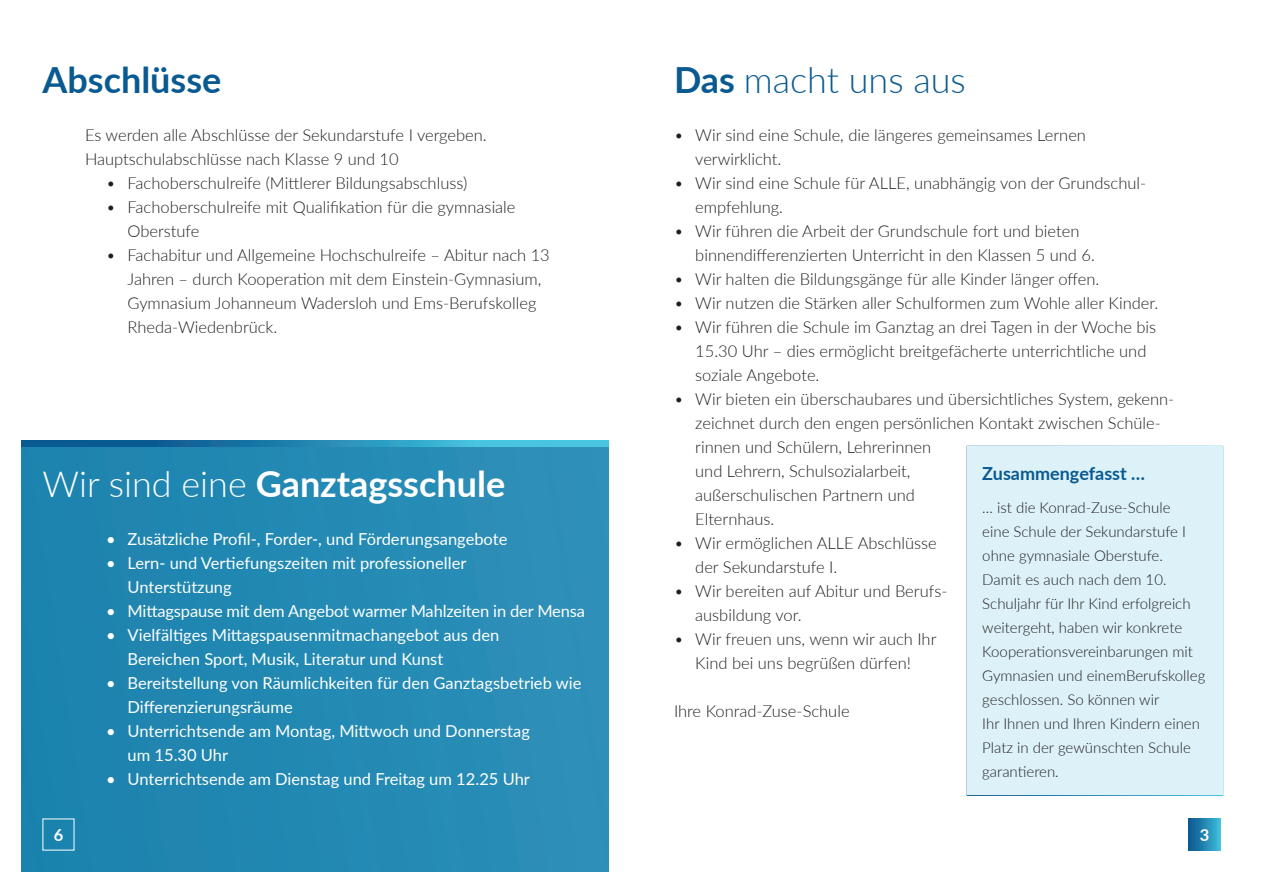
<style>
.page{position:relative;width:1263px;height:893px;background:#fff}
.page>*{position:absolute;margin:0;border:0;box-sizing:border-box;transform-origin:0 0}
.t1{font:700 36px "Lato";color:#fff}
.t2{font:300 36px "Lato";color:#095a91}
.t3{font:700 36px "Lato";color:#095a91}
.t4{font:700 18px "Lato";color:#095a91}
.t5{font:300 16.5px/24px "Lato";color:#231f20}
.t6{font:16.5px/24px "Lato";color:#fff}
.t7{font:700 16.5px "Lato";color:#fff}
.t8{font:300 15px/24px "Lato";color:#231f20}
.s1{font-weight:700}
.s2{font-weight:300}
</style>
<div class="page">
<div style="left:21px;top:446px;width:587px;height:426px;background:#2289b3"></div>
<svg style="left:21px;top:440px;width:587px;height:6px;background:#268cb6"></svg>
<div style="left:967px;top:446px;width:256px;height:350px;background:#dcf1f8"></div>
<div style="left:1188px;top:819px;width:32px;height:31px;background:linear-gradient(to right,#09548d,#3db6d6)"></div>
<h1 class="t3" style="left:43px;top:53px;width:180px">Abschlüsse</h1>
<h1 class="t2" style="left:674px;top:55px;width:293px"><span class="s1">Das</span> macht uns aus</h1>
<p class="t5" style="left:85px;top:122px;width:403px">Es werden alle Abschlüsse der Sekundarstufe I vergeben.<br>Hauptschulabschlüsse nach Klasse 9 und 10</p>
<p class="t5" style="left:106px;top:170px;width:363px">• Fachoberschulreife (Mittlerer Bildungsabschluss)</p>
<p class="t5" style="left:128px;top:194px;width:389px;text-indent:-21px">• Fachoberschulreife mit Qualifikation für die gymnasiale<br>Oberstufe</p>
<p class="t5" style="left:128px;top:242px;width:424px;text-indent:-21px">• Fachabitur und Allgemeine Hochschulreife – Abitur nach 13<br>Jahren – durch Kooperation mit dem Einstein-Gymnasium, Gymnasium Johanneum Wadersloh und Ems-Berufskolleg Rheda-Wiedenbrück.</p>
<h1 class="t1" style="left:43px;top:457px;width:464px"><span class="s2">Wir sind eine</span> Ganztagsschule</h1>
<p class="t6" style="left:106px;top:526px;width:403px">• Zusätzliche Profil-, Forder-, und Förderungsangebote</p>
<p class="t6" style="left:128px;top:550px;width:340px;text-indent:-21px">• Lern- und Vertiefungszeiten mit professioneller<br>Unterstützung</p>
<p class="t6" style="left:106px;top:598px;width:480px">• Mittagspause mit dem Angebot warmer Mahlzeiten in der Mensa</p>
<p class="t6" style="left:128px;top:622px;width:373px;text-indent:-21px">• Vielfältiges Mittagspausenmitmachangebot aus den<br>Bereichen Sport, Musik, Literatur und Kunst</p>
<p class="t6" style="left:128px;top:670px;width:455px;text-indent:-21px">• Bereitstellung von Räumlichkeiten für den Ganztagsbetrieb wie<br>Differenzierungsräume</p>
<p class="t6" style="left:128px;top:718px;width:404px;text-indent:-21px">• Unterrichtsende am Montag, Mittwoch und Donnerstag um 15.30 Uhr</p>
<p class="t6" style="left:106px;top:766px;width:425px">• Unterrichtsende am Dienstag und Freitag um 12.25 Uhr</p>
<p class="t5" style="left:695px;top:122px;width:392px;text-indent:-21px">• Wir sind eine Schule, die längeres gemeinsames Lernen verwirklicht.</p>
<p class="t5" style="left:695px;top:170px;width:452px;text-indent:-21px">• Wir sind eine Schule für ALLE, unabhängig von der Grundschul&shy;empfehlung.</p>
<p class="t5" style="left:695px;top:218px;width:401px;text-indent:-21px">• Wir führen die Arbeit der Grundschule fort und bieten binnendifferenzierten Unterricht in den Klassen 5 und 6.</p>
<p class="t5" style="left:674px;top:267px;width:427px">• Wir halten die Bildungsgänge für alle Kinder länger offen.</p>
<p class="t5" style="left:674px;top:291px;width:486px">• Wir nutzen die Stärken aller Schulformen zum Wohle aller Kinder.</p>
<p class="t5" style="left:695px;top:315px;width:462px;text-indent:-21px">• Wir führen die Schule im Ganztag an drei Tagen in der Woche bis<br>15.30 Uhr – dies ermöglicht breitgefächerte unterrichtliche und soziale Angebote.</p>
<p class="t5" style="left:695px;top:387px;width:481px;text-indent:-21px">• Wir bieten ein überschaubares und übersichtliches System, gekenn&shy;zeichnet durch den engen persönlichen Kontakt zwischen Schüle&shy;rinnen und Schülern, Lehrerinnen<br>und Lehrern, Schulsozialarbeit,<br>außerschulischen Partnern und<br>Elternhaus.</p>
<p class="t5" style="left:695px;top:531px;width:243px;text-indent:-21px">• Wir ermöglichen ALLE Abschlüsse der Sekundarstufe I.</p>
<p class="t5" style="left:695px;top:579px;width:254px;text-indent:-21px">• Wir bereiten auf Abitur und Berufs&shy;ausbildung vor.</p>
<p class="t5" style="left:674px;top:627px;width:264px;text-align:center">• Wir freuen uns, wenn wir auch Ihr<br>Kind bei uns begrüßen dürfen!</p>
<p class="t5" style="left:674px;top:699px;width:177px">Ihre Konrad-Zuse-Schule</p>
<p class="t4" style="left:982px;top:460px;width:164px">Zusammengefasst …</p>
<p class="t8" style="left:982px;top:495px;width:225px">… ist die Konrad-Zuse-Schule<br>eine Schule der Sekundarstufe I ohne gymnasiale Oberstufe.<br>Damit es auch nach dem 10.<br>Schuljahr für Ihr Kind erfolgreich weitergeht, haben wir konkrete<br>Kooperationsvereinbarungen mit<br>Gymnasien und einemBerufskolleg geschlossen. So können wir<br>Ihr Ihnen und Ihren Kindern einen<br>Platz in der gewünschten Schule garantieren.</p>
<p class="t7" style="left:54px;top:823px;width:11px">6</p>
<p class="t7" style="left:1200px;top:823px;width:11px">3</p>
</div>
